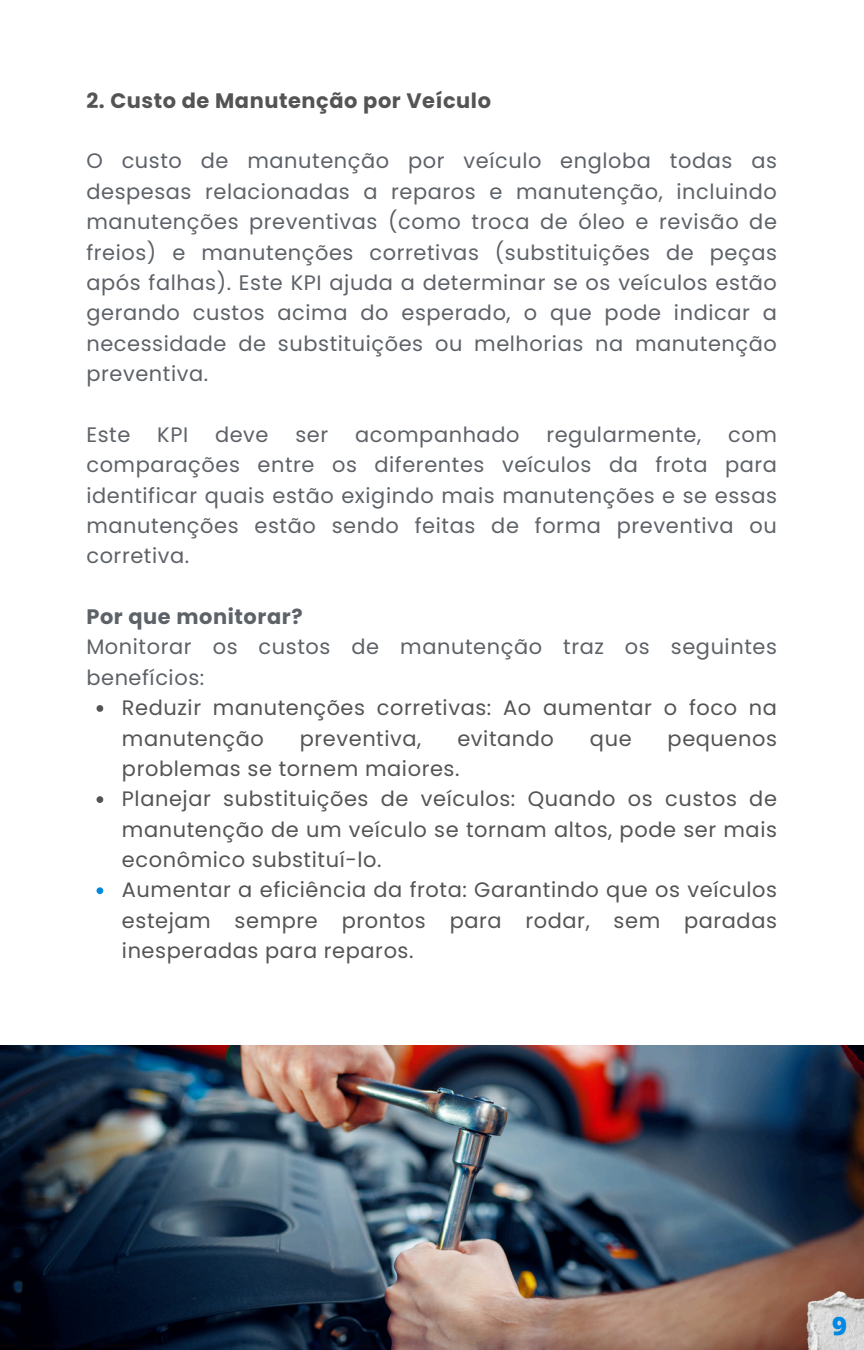
<style>
.page{position:relative;width:864px;height:1350px;background:#fff}
.page>*{position:absolute;margin:0;border:0;box-sizing:border-box;transform-origin:0 0}
.t1{font:800 25.43px "Open Sans";color:#0088e3}
.t2{font:20.93px/30.4px "Poppins";letter-spacing:.03em;color:#5d6268;text-align:justify}
.t3{font:20.93px/30.4px "Poppins";letter-spacing:.03em;color:#545454;text-align:justify}
.t4{font:700 20.93px "Poppins";letter-spacing:.025em;color:#545454}
.t5{font:700 20.93px "Poppins";letter-spacing:.03em;color:#5d6268}
</style>
<div class="page">
<svg style="left:97px;top:705px;width:6px;height:7px"></svg>
<svg style="left:97px;top:796px;width:6px;height:7px"></svg>
<svg style="left:97px;top:887px;width:6px;height:7px"></svg>
<img style="left:0;top:1046px;width:864px;height:304px">
<img style="left:804px;top:1292px;width:60px;height:58px">
<h1 class="t4" style="left:86px;top:86px;width:406px">2. Custo de Manutenção por Veículo</h1>
<p class="t2" style="left:86px;top:146px;width:692px">O custo de manutenção por veículo engloba todas as despesas relacionadas a reparos e manutenção, incluindo manutenções preventivas (como troca de óleo e revisão de freios) e manutenções corretivas (substituições de peças após falhas). Este KPI ajuda a determinar se os veículos estão gerando custos acima do esperado, o que pode indicar a necessidade de substituições ou melhorias na manutenção preventiva.</p>
<p class="t2" style="left:86px;top:419px;width:45px">Este</p>
<p class="t2" style="left:157px;top:419px;width:32px">KPI</p>
<p class="t2" style="left:215px;top:419px;width:55px">deve</p>
<p class="t2" style="left:295px;top:419px;width:34px">ser</p>
<p class="t2" style="left:355px;top:419px;width:166px">acompanhado</p>
<p class="t2" style="left:546px;top:419px;width:156px">regularmente,</p>
<p class="t2" style="left:86px;top:419px;width:692px;text-indent:642px">com comparações entre os diferentes veículos da frota para identificar quais estão exigindo mais manutenções e se essas manutenções estão sendo feitas de forma preventiva ou corretiva.</p>
<p class="t5" style="left:86px;top:602px;width:218px">Por que monitorar?</p>
<p class="t2" style="left:86px;top:632px;width:692px">Monitorar os custos de manutenção traz os seguintes benefícios:</p>
<p class="t3" style="left:122px;top:693px;width:657px">Reduzir manutenções corretivas: Ao aumentar o foco na manutenção</p>
<p class="t3" style="left:300px;top:723px;width:123px">preventiva,</p>
<p class="t3" style="left:457px;top:723px;width:98px">evitando</p>
<p class="t3" style="left:590px;top:723px;width:43px">que</p>
<p class="t3" style="left:668px;top:723px;width:111px">pequenos</p>
<p class="t3" style="left:122px;top:753px;width:339px">problemas se tornem maiores.</p>
<p class="t3" style="left:122px;top:784px;width:657px">Planejar substituições de veículos: Quando os custos de manutenção de um veículo se tornam altos, pode ser mais econômico substituí-lo.</p>
<p class="t3" style="left:122px;top:875px;width:657px">Aumentar a eficiência da frota: Garantindo que os veículos estejam sempre prontos para rodar, sem paradas inesperadas para reparos.</p>
<p class="t1" style="left:832px;top:1308px;width:16px">9</p>
</div>
